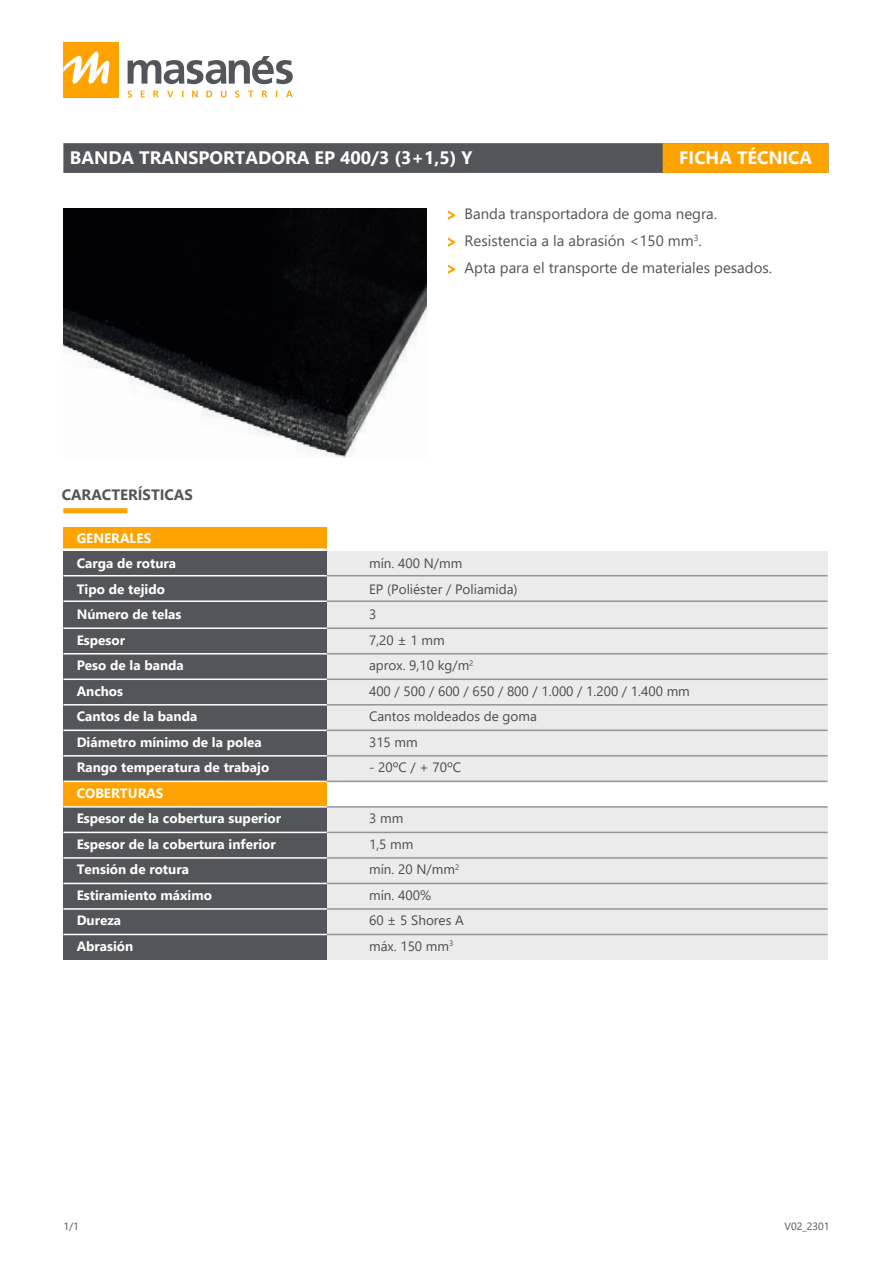
<style>
.page{position:relative;width:893px;height:1263px;background:#fff}
.page>*{position:absolute;margin:0;border:0;box-sizing:border-box;transform-origin:0 0}
.t1{font:700 18px "Segoe UI";color:#fff}
.t2{font:16.2px "Segoe UI";color:#ffa300;scale:.93 1}
.t3{font:15px/27px "Segoe UI";color:#535355}
.t4{font:700 15px "Segoe UI";color:#54555a}
.t5{font:700 13.5px/25.5px "Segoe UI";color:#fff}
.t6{font:13.5px/25.5px "Segoe UI";color:#4a4d4d}
.t7{font:10.5px "Segoe UI";color:#535355}
</style>
<div class="page">
<div style="left:64px;top:508px;width:63px;height:5px;background:#ffb534"></div>
<svg style="left:448px;top:210px;width:8px;height:10px"></svg>
<svg style="left:448px;top:237px;width:8px;height:10px"></svg>
<svg style="left:448px;top:264px;width:8px;height:10px"></svg>
<div style="left:63px;top:143px;width:765px;height:30px;background:#54555a"></div>
<div style="left:663px;top:143px;width:165px;height:30px;background:#ffa300"></div>
<div style="left:63px;top:42px;width:55px;height:55px;background:#ffa300"></div>
<svg style="left:63px;top:51px;width:46px;height:33px"></svg>
<svg style="left:128px;top:56px;width:165px;height:28px"></svg>
<svg style="left:128px;top:91px;width:165px;height:7px"></svg>
<div style="left:64px;top:551px;width:763px;height:409px;background:#ebebec"></div>
<div style="left:320px;top:782px;width:510px;height:24px;background:#fff"></div>
<div style="left:64px;top:551px;width:263px;height:409px;background:#54555a"></div>
<hr style="left:63px;top:509px;width:64px;height:4px;background:#ffa300">
<div style="left:63px;top:527px;width:264px;height:21px;background:#ffa300"></div>
<div style="left:63px;top:782px;width:264px;height:24px;background:#ffa300"></div>
<hr style="left:63px;top:575px;width:264px;height:1px;background:#fff">
<hr style="left:63px;top:600px;width:264px;height:2px;background:#fff">
<hr style="left:63px;top:627px;width:264px;height:2px;background:#fff">
<hr style="left:63px;top:653px;width:264px;height:1px;background:#fff">
<hr style="left:63px;top:678px;width:264px;height:2px;background:#fff">
<hr style="left:63px;top:704px;width:264px;height:1px;background:#fff">
<hr style="left:63px;top:729px;width:264px;height:2px;background:#fff">
<hr style="left:63px;top:755px;width:264px;height:2px;background:#fff">
<hr style="left:63px;top:806px;width:264px;height:2px;background:#fff">
<hr style="left:63px;top:832px;width:264px;height:1px;background:#fff">
<hr style="left:63px;top:857px;width:264px;height:2px;background:#fff">
<hr style="left:63px;top:883px;width:264px;height:1px;background:#fff">
<hr style="left:63px;top:908px;width:264px;height:2px;background:#fff">
<hr style="left:63px;top:934px;width:264px;height:1px;background:#fff">
<hr style="left:63px;top:781px;width:264px;height:1px;background:#fff">
<hr style="left:327px;top:575px;width:500px;height:1px;background:#929596">
<hr style="left:327px;top:600px;width:500px;height:2px;background:#929596">
<hr style="left:327px;top:627px;width:500px;height:2px;background:#929596">
<hr style="left:327px;top:653px;width:500px;height:1px;background:#929596">
<hr style="left:327px;top:678px;width:500px;height:2px;background:#929596">
<hr style="left:327px;top:704px;width:500px;height:1px;background:#929596">
<hr style="left:327px;top:729px;width:500px;height:2px;background:#929596">
<hr style="left:327px;top:755px;width:500px;height:2px;background:#929596">
<hr style="left:327px;top:806px;width:500px;height:2px;background:#929596">
<hr style="left:327px;top:832px;width:500px;height:1px;background:#929596">
<hr style="left:327px;top:857px;width:500px;height:2px;background:#929596">
<hr style="left:327px;top:883px;width:500px;height:1px;background:#929596">
<hr style="left:327px;top:908px;width:500px;height:2px;background:#929596">
<hr style="left:327px;top:934px;width:500px;height:1px;background:#929596">
<hr style="left:327px;top:781px;width:500px;height:1px;background:#929596">
<img style="left:63px;top:208px;width:363px;height:250px">
<h1 class="t1" style="left:70px;top:140px;width:404px">BANDA TRANSPORTADORA EP 400/3 (3+1,5) Y</h1>
<h1 class="t1" style="left:679px;top:141px;width:134px">FICHA TÉCNICA</h1>
<p class="t4" style="left:62px;top:481px;width:133px">CARACTERÍSTICAS</p>
<p class="t5" style="left:77px;top:524px;width:206px">GENERALES<br>Carga de rotura<br>Tipo de tejido<br>Número de telas<br>Espesor<br>Peso de la banda<br>Anchos<br>Cantos de la banda<br>Diámetro mínimo de la polea<br>Rango temperatura de trabajo<br>COBERTURAS<br>Espesor de la cobertura superior<br>Espesor de la cobertura inferior<br>Tensión de rotura<br>Estiramiento máximo<br>Dureza<br>Abrasión</p>
<p class="t2" style="left:446px;top:199px;width:13px">&gt;</p>
<p class="t3" style="left:464px;top:199px;width:309px">Banda transportadora de goma negra.<br>Resistencia a la abrasión &lt;150 mm<sup>3</sup>.<br>Apta para el transporte de materiales pesados.</p>
<p class="t6" style="left:369px;top:550px;width:322px">mín. 400 N/mm<br>EP (Poliéster / Poliamida)<br>3<br>7,20 ± 1 mm<br>aprox. 9,10 kg/m<sup>2<br></sup>400 / 500 / 600 / 650 / 800 / 1.000 / 1.200 / 1.400 mm<br>Cantos moldeados de goma<br>315 mm</p>
<p class="t6" style="left:369px;top:754px;width:94px">- 20ºC / + 70ºC</p>
<p class="t6" style="left:369px;top:805px;width:96px">3 mm<br>1,5 mm<br>mín. 20 N/mm<sup>2 </sup>mín. 400%<br>60 ± 5 Shores A máx. 150 mm<sup>3</sup></p>
<p class="t7" style="left:63px;top:1216px;width:17px">1/1</p>
<p class="t7" style="left:784px;top:1216px;width:47px">V02_2301</p>
</div>
